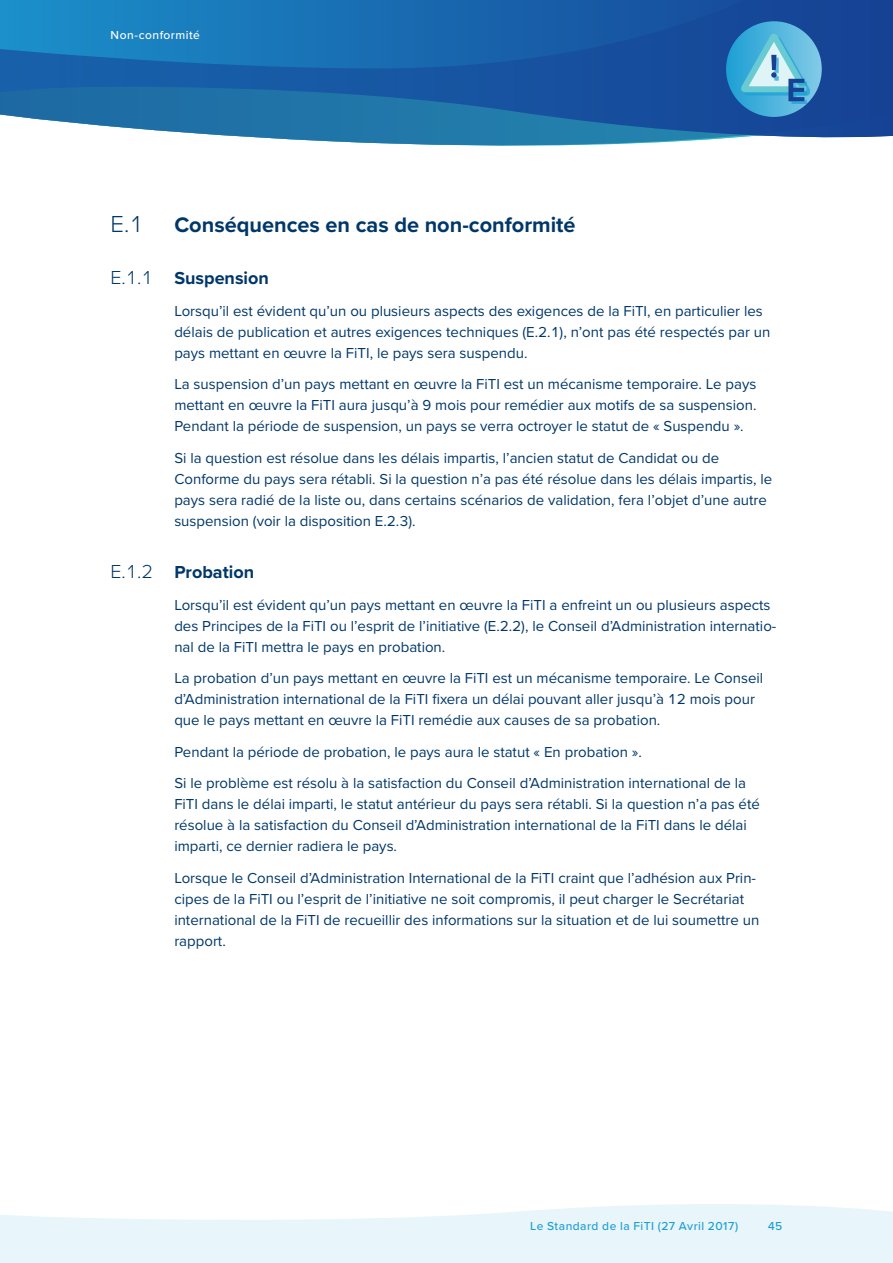
<style>
.page{position:relative;width:893px;height:1263px;background:#fff}
.page>*{position:absolute;margin:0;border:0;box-sizing:border-box;transform-origin:0 0}
.t1{font:300 24px "Proxima Nova";color:#003769}
.t2{font:700 21.75px "Proxima Nova";color:#003769}
.t3{font:700 18px "Proxima Nova";color:#003769}
.t4{font:15px/21px "Proxima Nova";color:#003769}
.t5{font:500 12px "Proxima Nova";letter-spacing:.04em;color:#1c9fd4}
.t6{font:500 12px "Proxima Nova";letter-spacing:.04em;color:#fff}
.s1{font-weight:300;font-size:19.5px}
</style>
<div class="page">
<svg style="left:0;top:1204px;width:893px;height:59px;fill:#e8f5fb"></svg>
<svg style="left:0;top:0;width:893px;height:146px;background:#276dad"></svg>
<svg style="left:726px;top:21px;width:96px;height:96px"></svg>
<svg style="left:736px;top:27px;width:75px;height:83px;background:#5eb4d7"></svg>
<p class="t6" style="left:111px;top:26px;width:91px">Non-conformité</p>
<p class="t6" style="left:111px;top:26px;width:59px">Validation</p>
<h1 class="t1" style="left:111px;top:206px;width:34px">E.1</h1>
<h2 class="t2" style="left:174px;top:208px;width:403px">Conséquences en cas de non-conformité</h2>
<p class="t3" style="left:111px;top:265px;width:160px"><span class="s1">E.1.1</span> Suspension</p>
<p class="t4" style="left:174px;top:299px;width:597px">Lorsqu’il est évident qu’un ou plusieurs aspects des exigences de la FiTI, en particulier les délais de publication et autres exigences techniques (E.2.1), n’ont pas été respectés par un pays mettant en œuvre la FiTI, le pays sera suspendu.</p>
<p class="t4" style="left:174px;top:373px;width:584px;text-align:justify">La suspension d’un pays mettant en œuvre la FiTI est un mécanisme temporaire. Le pays mettant en œuvre la FiTI aura jusqu’à 9 mois pour remédier aux motifs de sa suspension.<br>Pendant la période de suspension, un pays se verra octroyer le statut de « Suspendu ».</p>
<p class="t4" style="left:174px;top:446px;width:599px">Si la question est résolue dans les délais impartis, l’ancien statut de Candidat ou de Conforme du pays sera rétabli. Si la question n’a pas été résolue dans les délais impartis, le pays sera radié de la liste ou, dans certains scénarios de validation, fera l’objet d’une autre suspension (voir la disposition E.2.3).</p>
<p class="t3" style="left:111px;top:559px;width:145px"><span class="s1">E.1.2</span> Probation</p>
<p class="t4" style="left:174px;top:593px;width:604px">Lorsqu’il est évident qu’un pays mettant en œuvre la FiTI a enfreint un ou plusieurs aspects des Principes de la FiTI ou l’esprit de l’initiative (E.2.2), le Conseil d’Administration internatio&shy;nal de la FiTI mettra le pays en probation.</p>
<p class="t4" style="left:174px;top:667px;width:590px">La probation d’un pays mettant en œuvre la FiTI est un mécanisme temporaire. Le Conseil d’Administration international de la FiTI fixera un délai pouvant aller jusqu’à 12 mois pour que le pays mettant en œuvre la FiTI remédie aux causes de sa probation.</p>
<p class="t4" style="left:174px;top:735px;width:573px;line-height:31.5px">Pendant la période de probation, le pays aura le statut « En probation ».<br>Si le problème est résolu à la satisfaction du Conseil d’Administration international de la</p>
<p class="t4" style="left:174px;top:793px;width:587px">FiTI dans le délai imparti, le statut antérieur du pays sera rétabli. Si la question n’a pas été résolue à la satisfaction du Conseil d’Administration international de la FiTI dans le délai imparti, ce dernier radiera le pays.</p>
<p class="t4" style="left:174px;top:866px;width:586px">Lorsque le Conseil d’Administration International de la FiTI craint que l’adhésion aux Prin&shy;cipes de la FiTI ou l’esprit de l’initiative ne soit compromis, il peut charger le Secrétariat international de la FiTI de recueillir des informations sur la situation et de lui soumettre un rapport.</p>
<p class="t5" style="left:530px;top:1217px;width:209px">Le Standard de la FiTI (27 Avril 2017)</p>
<p class="t5" style="left:768px;top:1217px;width:16px">45</p>
</div>
